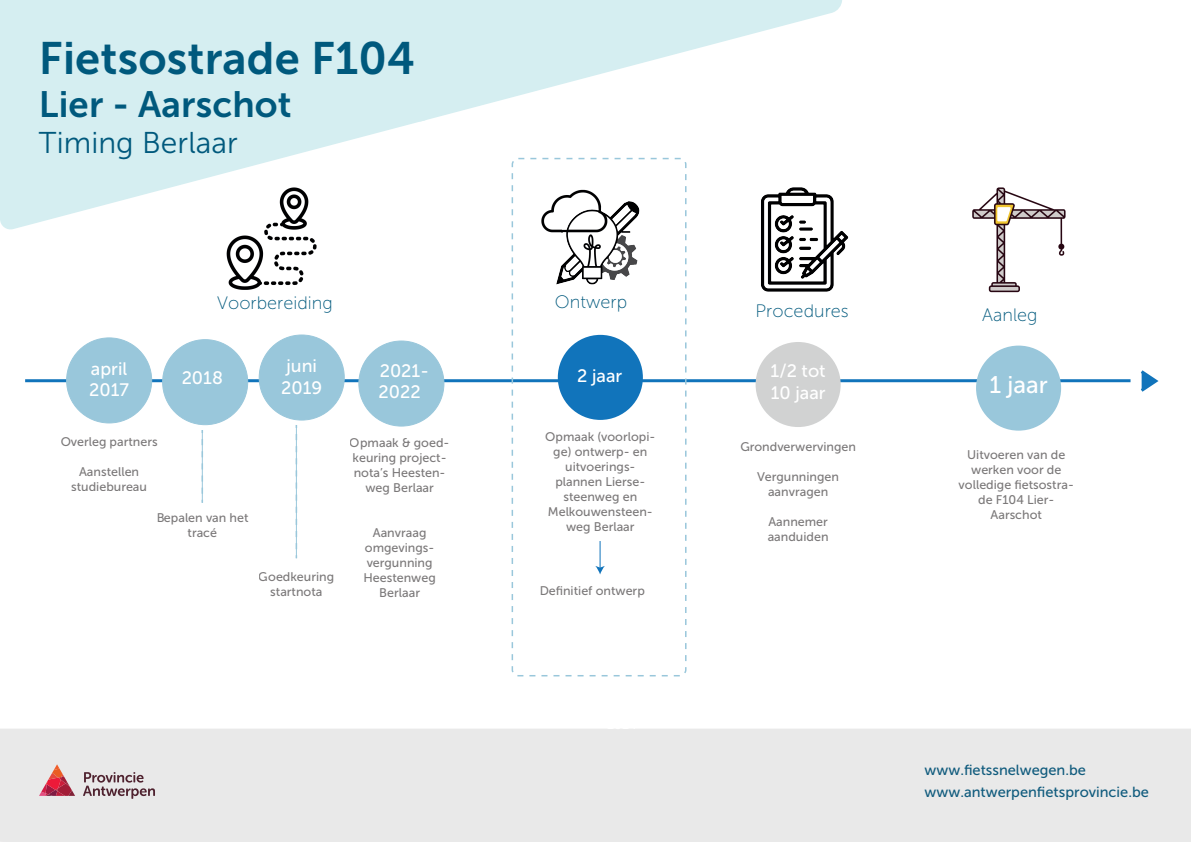
<style>
.page{position:relative;width:1191px;height:842px;background:#fff}
.page>*{position:absolute;margin:0;border:0;box-sizing:border-box;transform-origin:0 0}
.t1{font:45.3px "Museo Sans 700";letter-spacing:.005em;color:#00597d}
.t2{font:36.5px "Museo Sans 700";letter-spacing:.005em;color:#00597d}
.t3{font:30px "Museo Sans 300";letter-spacing:.005em;color:#00597d}
.t4{font:24px "Museo Sans 500";color:#fff}
.t5{font:18px/21.6px "Museo Sans 500";color:#fff}
.t6{font:18px "Museo Sans 100";letter-spacing:.005em;color:#00597d}
.t7{font:14.6px/22.4px "Museo Sans 500";color:#105b7d}
.t8{font:12.5px/15px "Museo Sans 500";color:#231f20;text-align:center}
</style>
<div class="page">
<img style="left:226px;top:231px;width:91px;height:59px">
<svg style="left:0;top:0;width:418px;height:231px;fill:#d5eef1"></svg>
<svg style="left:323px;top:0;width:519px;height:122px;fill:#d5eef1"></svg>
<div style="left:0;top:729px;width:1191px;height:113px;background:#e9e9e9"></div>
<svg style="left:83px;top:772px;width:72px;height:27px;background:#beb2b6"></svg>
<svg style="left:39px;top:764px;width:36px;height:32px"></svg>
<hr style="left:25px;top:379px;width:1105px;height:3px;background:#1174bb">
<svg style="left:1141px;top:370px;width:18px;height:22px"></svg>
<div style="left:359px;top:341px;width:85px;height:85px;background:#99c7db;border-radius:50%"></div>
<div style="left:558px;top:335px;width:85px;height:85px;background:#1174bb;border-radius:50%"></div>
<div style="left:755px;top:342px;width:85px;height:85px;background:#d1d2d2;border-radius:50%"></div>
<div style="left:976px;top:346px;width:85px;height:85px;background:#99c7db;border-radius:50%"></div>
<svg style="left:595px;top:541px;width:10px;height:33px"></svg>
<div style="left:511px;top:158px;width:175px;height:518px;border:2px dashed #99c7db;border-radius:6px"></div>
<div style="left:259px;top:335px;width:85px;height:85px;background:#99c7db;border-radius:50%"></div>
<svg style="left:296px;top:434px;width:1px;height:124px"></svg>
<div style="left:67px;top:338px;width:85px;height:85px;background:#99c7db;border-radius:50%"></div>
<div style="left:163px;top:340px;width:85px;height:85px;background:#99c7db;border-radius:50%"></div>
<svg style="left:201px;top:439px;width:2px;height:64px"></svg>
<img style="left:972px;top:187px;width:94px;height:106px">
<img style="left:761px;top:187px;width:88px;height:105px">
<img style="left:541px;top:189px;width:99px;height:96px">
<h1 class="t1" style="left:39px;top:33px;width:378px">Fietsostrade F104</h1>
<h2 class="t2" style="left:39px;top:84px;width:254px">Lier - Aarschot</h2>
<h3 class="t3" style="left:39px;top:127px;width:200px">Timing Berlaar</h3>
<h3 class="t5" style="left:89px;top:358px;width:41px">april<br>2017</h3>
<h3 class="t6" style="left:217px;top:294px;width:117px">Voorbereiding</h3>
<h3 class="t6" style="left:555px;top:292px;width:74px">Ontwerp</h3>
<h3 class="t5" style="left:182px;top:367px;width:43px">2018</h3>
<h3 class="t5" style="left:281px;top:355px;width:43px">juni<br>2019</h3>
<h3 class="t5" style="left:378px;top:360px;width:52px">2021-<br>2022</h3>
<h3 class="t5" style="left:577px;top:365px;width:47px">2 jaar</h3>
<p class="t8" style="left:61px;top:434px;width:99px">Overleg partners</p>
<p class="t8" style="left:71px;top:464px;width:77px">Aanstellen studiebureau</p>
<p class="t8" style="left:156px;top:511px;width:94px">Bepalen van het tracé</p>
<p class="t8" style="left:259px;top:569px;width:77px">Goedkeuring startnota</p>
<p class="t8" style="left:350px;top:435px;width:101px">Opmaak &amp; goed&shy;keuring project&shy;nota’s Heesten&shy;weg Berlaar</p>
<p class="t8" style="left:363px;top:525px;width:74px">Aanvraag omgevings&shy;vergunning<br>Heestenweg<br>Berlaar</p>
<p class="t8" style="left:545px;top:429px;width:112px">Opmaak (voorlopi&shy;ge) ontwerp- en uitvoerings&shy;plannen Lierse&shy;steenweg en<br>Melkouwensteen&shy;weg Berlaar</p>
<p class="t8" style="left:539px;top:583px;width:107px">Definitief ontwerp</p>
<h3 class="t6" style="left:755px;top:302px;width:95px">Procedures</h3>
<h3 class="t5" style="left:770px;top:360px;width:57px">1/2 tot<br>10 jaar</h3>
<p class="t8" style="left:740px;top:439px;width:117px">Grondverwervingen</p>
<p class="t8" style="left:757px;top:469px;width:83px">Vergunningen aanvragen</p>
<p class="t8" style="left:767px;top:514px;width:62px;text-align:left">Aannemer aanduiden</p>
<h3 class="t6" style="left:982px;top:305px;width:57px">Aanleg</h3>
<h3 class="t4" style="left:989px;top:372px;width:60px">1 jaar</h3>
<p class="t8" style="left:958px;top:447px;width:117px">Uitvoeren van de werken voor de volledige fietsostra&shy;de F104 Lier-<br>Aarschot</p>
<p class="t7" style="left:924px;top:758px;width:226px">www.fietssnelwegen.be www.antwerpenfietsprovincie.be</p>
</div>
